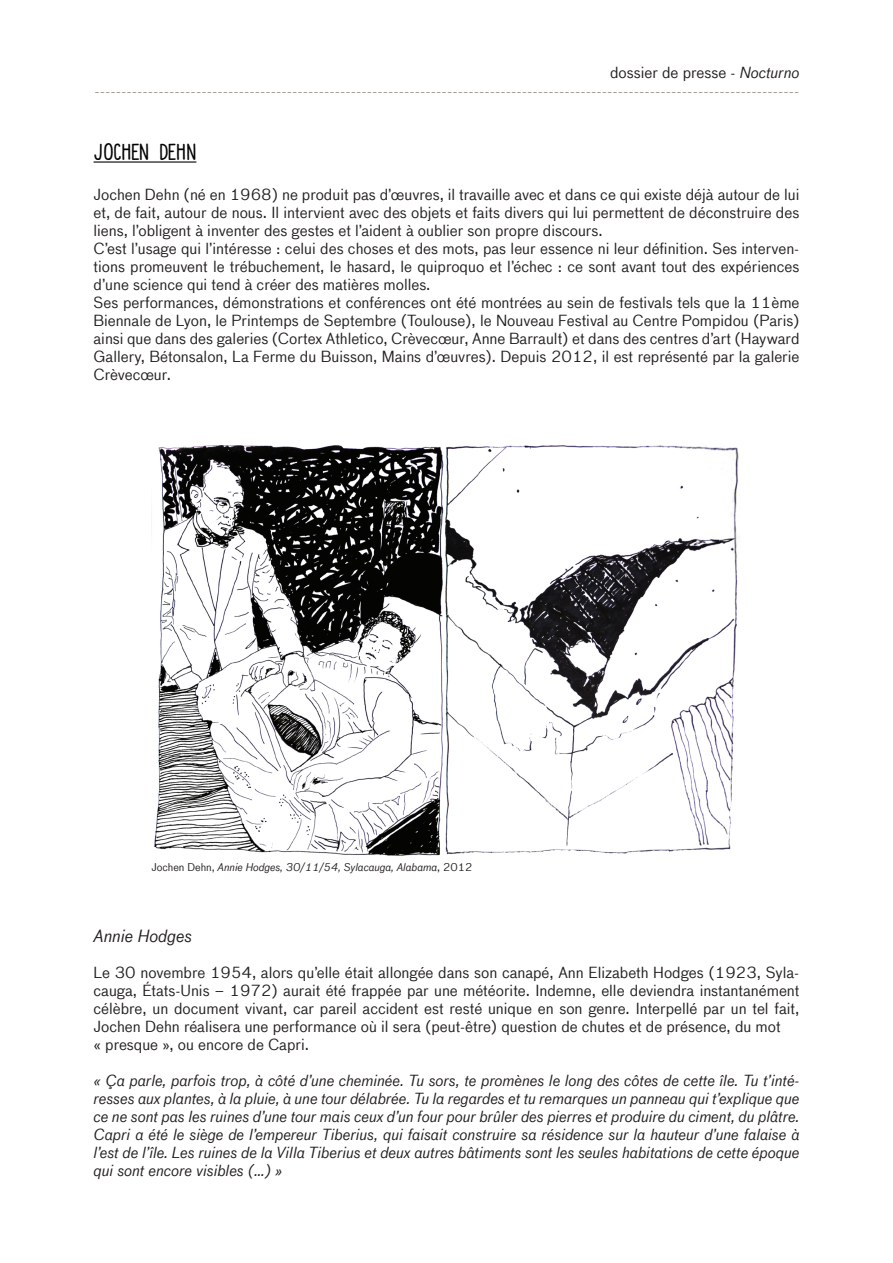
<style>
.page{position:relative;width:893px;height:1263px;background:#fff}
.page>*{position:absolute;margin:0;border:0;box-sizing:border-box;transform-origin:0 0}
.t1{font:700 22.5px "Maingauche";letter-spacing:-.015em;color:#040503}
.t2{font:italic 16.5px "Bau Offc";color:#231f20}
.t3{font:15px/18px "Bau Offc";color:#231f20}
.t4{font:italic 15px/18px "Bau Offc";color:#231f20;text-align:justify}
.t5{font:15px "Minion Pro";color:#978784}
.t6{font:italic 10.5px "Bau Offc";color:#231f20}
.s1{font-style:italic}
.s2{font-style:normal}
</style>
<div class="page">
<hr style="left:94px;top:161px;width:102px;height:2px;background:#040503">
<img style="left:151px;top:445px;width:588px;height:411px">
<p class="t3" style="left:610px;top:64px;width:191px">dossier de presse - <span class="s1">Nocturno</span></p>
<p class="t5" style="left:95px;top:81px;width:706px">------------------------------------------------------------------------------------------------------------------------------------</p>
<h1 class="t1" style="left:94px;top:139px;width:104px">JOCHEN DEHN</h1>
<p class="t3" style="left:94px;top:186px;width:707px">Jochen Dehn (né en 1968) ne produit pas d’œuvres, il travaille avec et dans ce qui existe déjà autour de lui et, de fait, autour de nous. Il intervient avec des objets et faits divers qui lui permettent de déconstruire des liens, l’obligent à inventer des gestes et l’aident à oublier son propre discours.<br>C’est l’usage qui l’intéresse : celui des choses et des mots, pas leur essence ni leur définition. Ses interven&shy;tions promeuvent le trébuchement, le hasard, le quiproquo et l’échec : ce sont avant tout des expériences d’une science qui tend à créer des matières molles.<br>Ses performances, démonstrations et conférences ont été montrées au sein de festivals tels que la 11ème Biennale de Lyon, le Printemps de Septembre (Toulouse), le Nouveau Festival au Centre Pompidou (Paris) ainsi que dans des galeries (Cortex Athletico, Crèvecœur, Anne Barrault) et dans des centres d’art (Hayward Gallery, Bétonsalon, La Ferme du Buisson, Mains d’œuvres). Depuis 2012, il est représenté par la galerie Crèvecœur.</p>
<p class="t6" style="left:151px;top:861px;width:323px"><span class="s2">Jochen Dehn,</span> Annie Hodges, 30/11/54, Sylacauga, Alabama<span class="s2">, 2012</span></p>
<p class="t2" style="left:94px;top:926px;width:100px">Annie Hodges</p>
<p class="t3" style="left:94px;top:963px;width:707px">Le 30 novembre 1954, alors qu’elle était allongée dans son canapé, Ann Elizabeth Hodges (1923, Syla&shy;cauga, États-Unis – 1972) aurait été frappée par une météorite. Indemne, elle deviendra instantanément célèbre, un document vivant, car pareil accident est resté unique en son genre. Interpellé par un tel fait, Jochen Dehn réalisera une performance où il sera (peut-être) question de chutes et de présence, du mot<br>« presque », ou encore de Capri.</p>
<p class="t4" style="left:94px;top:1071px;width:707px">« Ça parle, parfois trop, à côté d’une cheminée. Tu sors, te promènes le long des côtes de cette île. Tu t’inté&shy;resses aux plantes, à la pluie, à une tour délabrée. Tu la regardes et tu remarques un panneau qui t’explique que ce ne sont pas les ruines d’une tour mais ceux d’un four pour brûler des pierres et produire du ciment, du plâtre.<br>Capri a été le siège de l’empereur Tiberius, qui faisait construire sa résidence sur la hauteur d’une falaise à l’est de l’île. Les ruines de la Villa Tiberius et deux autres bâtiments sont les seules habitations de cette époque qui sont encore visibles (…) »</p>
</div>
